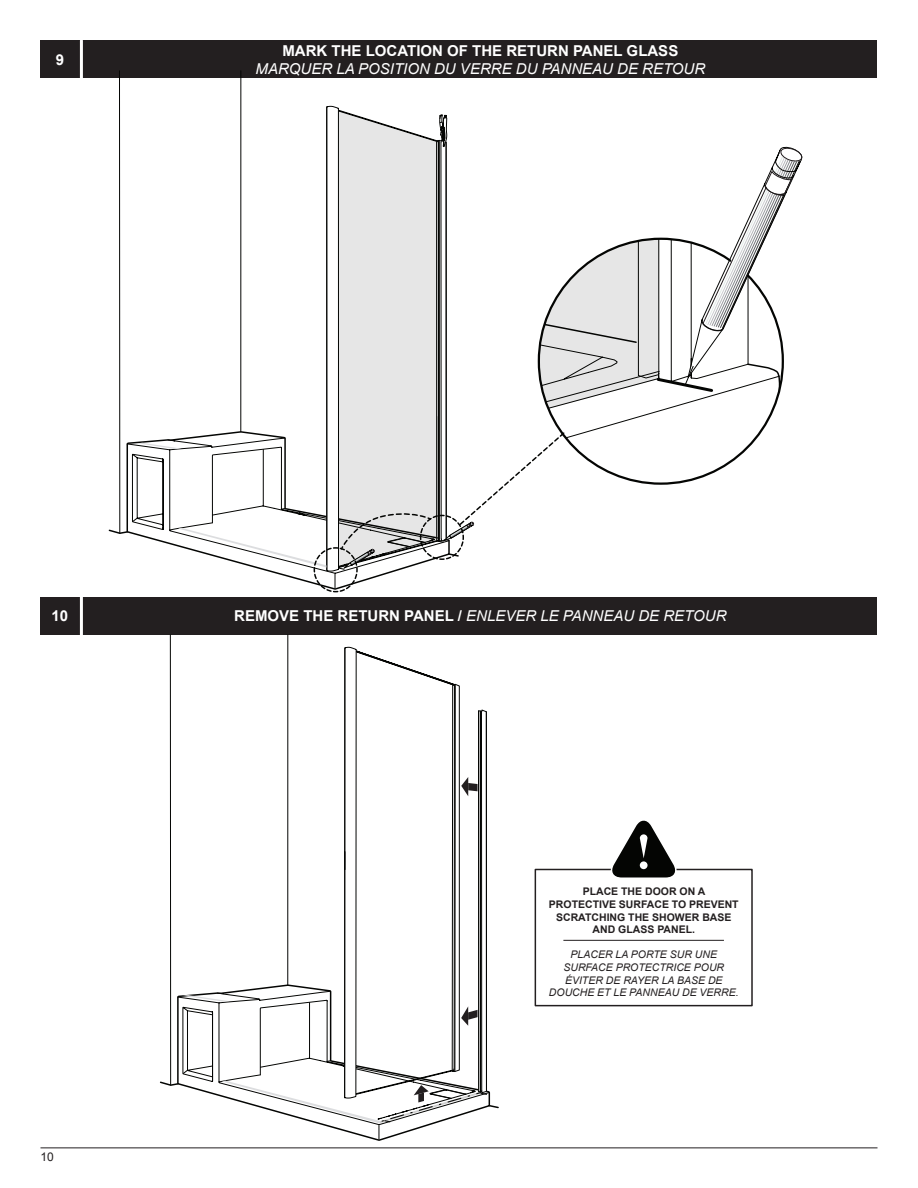
<style>
.page{position:relative;width:918px;height:1188px;background:#fff}
.page>*{position:absolute;margin:0;border:0;box-sizing:border-box;transform-origin:0 0}
.t1{font:italic 15px "Arial";color:#fff}
.t2{font:700 15px "Arial";color:#fff}
.t3{font:12px "Arial";color:#231f20}
.t4{font:italic 10.5px/12.6px "Arial";color:#231f20}
.t5{font:700 10.5px "Arial";color:#231f20}
.s1{font-weight:700;font-style:normal}
</style>
<div class="page">
<div style="left:40px;top:597px;width:838px;height:38px;background:#231f20"></div>
<hr style="left:40px;top:1148px;width:838px;height:1px;background:#231f20">
<div style="left:40px;top:40px;width:838px;height:38px;background:#231f20"></div>
<hr style="left:80px;top:40px;width:3px;height:39px;background:#fff">
<hr style="left:80px;top:597px;width:3px;height:38px;background:#fff">
<hr style="left:170px;top:635px;width:1px;height:450px;background:#040503">
<hr style="left:288px;top:635px;width:1px;height:350px;background:#040503">
<div style="left:535px;top:869px;width:218px;height:137px;border:2px solid #231f20"></div>
<hr style="left:563px;top:940px;width:161px;height:1px;background:#231f20">
<svg style="left:609px;top:820px;width:72px;height:58px"></svg>
<div style="left:640px;top:861px;width:8px;height:8px;background:#fff;border-radius:50%"></div>
<svg style="left:160px;top:647px;width:339px;height:493px"></svg>
<svg style="left:108px;top:70px;width:695px;height:523px"></svg>
<h1 class="t2" style="left:56px;top:50px;width:10px">9</h1>
<h1 class="t2" style="left:283px;top:41px;width:13px">MAR</h1>
<h1 class="t2" style="left:317px;top:41px;width:26px">K THE</h1>
<h1 class="t2" style="left:366px;top:41px;width:11px">LOCATION</h1>
<h1 class="t2" style="left:447px;top:41px;width:36px">OF THE</h1>
<h1 class="t2" style="left:506px;top:41px;width:12px">RETURN</h1>
<h1 class="t2" style="left:573px;top:41px;width:11px">PANEL</h1>
<h1 class="t2" style="left:627px;top:41px;width:12px">GLASS</h1>
<h1 class="t1" style="left:256px;top:59px;width:45px">MARQUE</h1>
<h1 class="t1" style="left:321px;top:59px;width:67px">R LA POSITI</h1>
<h1 class="t1" style="left:407px;top:59px;width:146px">ONDU VERREDU PANNEAU</h1>
<h1 class="t1" style="left:617px;top:59px;width:90px">DE RETOUR</h1>
<h1 class="t2" style="left:52px;top:606px;width:18px">10</h1>
<p class="t3" style="left:40px;top:1149px;width:15px">10</p>
<h1 class="t2" style="left:234px;top:606px;width:12px">REMOVE</h1>
<h1 class="t2" style="left:303px;top:606px;width:11px">THE</h1>
<h1 class="t2" style="left:338px;top:606px;width:12px">RETURN</h1>
<h1 class="t2" style="left:404px;top:606px;width:11px">PANEL</h1>
<h1 class="t1" style="left:458px;top:606px;width:20px"><span class="s1">/</span> ENLEVE</h1>
<h1 class="t1" style="left:525px;top:606px;width:49px">R LE PANNEAU</h1>
<h1 class="t1" style="left:638px;top:606px;width:90px">DE RETOUR</h1>
<p class="t5" style="left:583px;top:885px;width:124px">PLACE THE DOOR ON A</p>
<p class="t5" style="left:549px;top:897px;width:8px">PROTECTIVE</p>
<p class="t5" style="left:619px;top:897px;width:121px">SURFACE TO PREVENT</p>
<p class="t5" style="left:556px;top:910px;width:177px">SCRATCHING THE SHOWER BASE</p>
<p class="t5" style="left:593px;top:922px;width:9px">AND</p>
<p class="t5" style="left:618px;top:922px;width:9px">GLASS</p>
<p class="t5" style="left:657px;top:922px;width:8px">PANEL</p>
<p class="t5" style="left:692px;top:922px;width:4px">.</p>
<p class="t4" style="left:571px;top:949px;width:15px">PLACER</p>
<p class="t4" style="left:563px;top:949px;width:155px;text-indent:52px">LA PORTE SUR UNE<br>SURFACE PROTECT</p>
<p class="t4" style="left:666px;top:961px;width:15px">RICE</p>
<p class="t4" style="left:694px;top:961px;width:32px">POUR</p>
<p class="t4" style="left:565px;top:974px;width:14px">ÉVITE</p>
<p class="t4" style="left:595px;top:974px;width:44px">R DE RAYE</p>
<p class="t4" style="left:651px;top:974px;width:34px">R LA BASE</p>
<p class="t4" style="left:708px;top:974px;width:9px">DE</p>
<p class="t4" style="left:549px;top:986px;width:25px">DOUCHE</p>
<p class="t4" style="left:597px;top:986px;width:41px">ETLEPANNEAU</p>
<p class="t4" style="left:682px;top:986px;width:58px">DE VERRE.</p>
</div>
